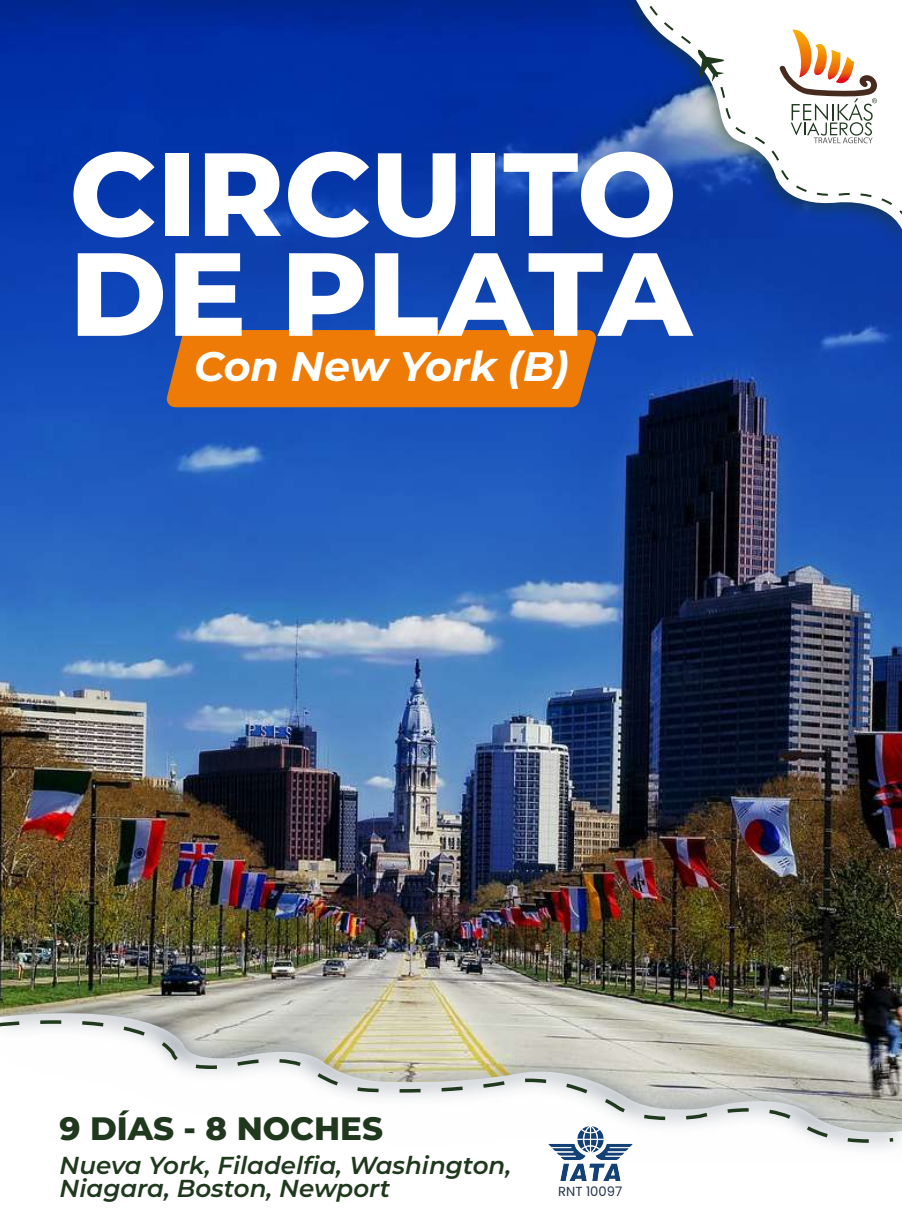
<style>
.page{position:relative;width:902px;height:1225px;background:#fff}
.page>*{position:absolute;margin:0;border:0;box-sizing:border-box;transform-origin:0 0}
.t1{font:800 118.04px/99.9px "Montserrat";color:#fff}
.t2{font:italic 700 41.12px "Montserrat";letter-spacing:-.005em;color:#fff}
.t3{font:800 32.38px "Montserrat";color:#20391e}
.t4{font:italic 600 24.5px/22.8px "Montserrat";color:#20391e}
.t5{font:13.12px "Poppins";color:#23344b}
</style>
<div class="page">
<img style="left:0;top:0;width:901px;height:982px">
<div style="left:166px;top:330px;width:431px;height:77px;background:#ee7b06"></div>
<img style="left:0;top:982px;width:901px;height:167px">
<svg style="left:0;top:1020px;width:893px;height:123px"></svg>
<img style="left:548px;top:1126px;width:84px;height:54px">
<img style="left:598px;top:0;width:303px;height:272px">
<svg style="left:633px;top:0;width:268px;height:236px;background:#0e3ba4"></svg>
<svg style="left:637px;top:0;width:264px;height:220px"></svg>
<svg style="left:697px;top:49px;width:26px;height:32px"></svg>
<h1 class="t1" style="left:69px;top:138px;width:623px">CIRCUITO<br>DE PLATA</h1>
<h2 class="t2" style="left:194px;top:336px;width:376px">Con New York (B)</h2>
<h3 class="t3" style="left:60px;top:1105px;width:325px">9 DÍAS - 8 NOCHES</h3>
<p class="t4" style="left:60px;top:1153px;width:453px">Nueva York, Filadelfia, Washington,<br>Niagara, Boston, Newport</p>
<p class="t5" style="left:558px;top:1184px;width:65px">RNT 10097</p>
</div>
